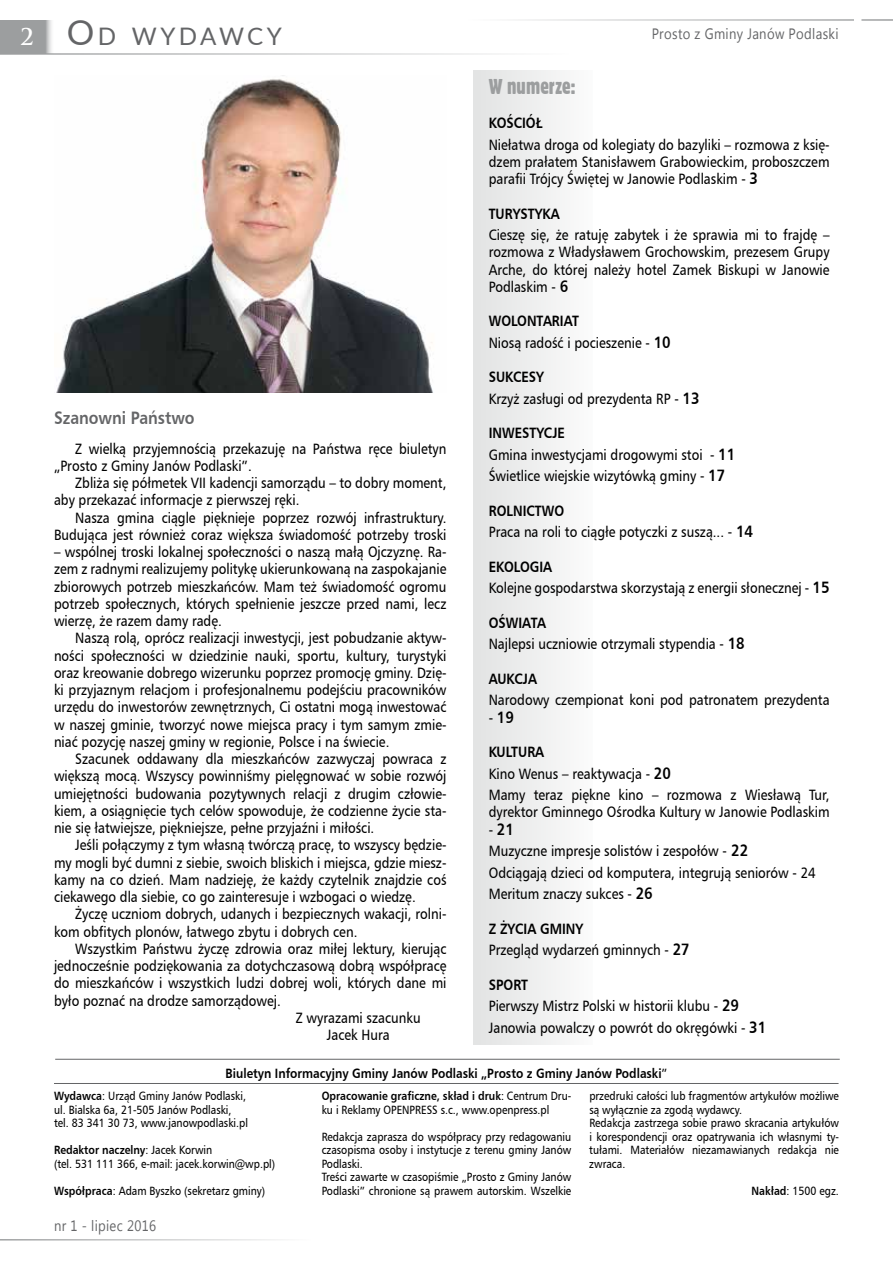
<style>
.page{position:relative;width:893px;height:1263px;background:#fff}
.page>*{position:absolute;margin:0;border:0;box-sizing:border-box;transform-origin:0 0}
.t1{font:24.15px "Lato";letter-spacing:.14em;color:#646567}
.t2{font:21px "Gothic 821 Condensed L2";color:#9c9e9f}
.t3{font:18px "Humanist 777 L2 Bold B";color:#646567;scale:.87 1}
.t4{font:16.5px "Humanist 777 L2 Bold B";color:#000;scale:.87 1}
.t5{font:15px/17.2px "Humanist 777 L2 Roman B";color:#000;scale:.87 1}
.t6{font:15px "Humanist 777 L2 Bold B";color:#000;scale:.87 1}
.t7{font:15px "Lao UI";letter-spacing:.025em;color:#646567;scale:.87 1}
.t8{font:13.5px "Humanist 777 L2 Bold B";color:#000;scale:.87 1}
.t9{font:12px/13.5px "Humanist 777 L2 Roman B";color:#000;scale:.87 1}
.t10{font:12px "Humanist 777 L2 Bold B";color:#000;scale:.87 1}
.s1{font-family:"Trajan Pro";font-weight:700;font-size:22.5px;color:#fff}
.s2{font-size:34.5px}
.s3{font-family:"Humanist 777 L2 Bold B";font-size:16.5px}
.s4{font-family:"Humanist 777 L2 Roman B";font-size:15px}
.s5{font-family:"Humanist 777 L2 Roman B"}
.s6{font-family:"Humanist 777 L2 Bold B"}
</style>
<div class="page">
<div style="left:0;top:20px;width:54px;height:34px;background:#9c9e9f"></div>
<hr style="left:0;top:53px;width:569px;height:2px;background:#9c9e9f">
<hr style="left:0;top:1239px;width:311px;height:1px;background:#9c9e9f">
<hr style="left:468px;top:19px;width:425px;height:2px;background:#9c9e9f">
<div style="left:474px;top:71px;width:119px;height:974px;background:#eeefef"></div>
<img style="left:56px;top:75px;width:377px;height:318px">
<hr style="left:55px;top:1059px;width:785px;height:1px;background:#646567">
<hr style="left:54px;top:1083px;width:784px;height:1px;background:#646567">
<h1 class="t1" style="left:20px;top:19px;width:263px"><span class="s1">2</span> <span class="s2">O</span>D WYDAWCY</h1>
<p class="t3" style="left:54px;top:406px;width:163px">Szanowni Państwo</p>
<p class="t5" style="left:54px;top:439px;width:453px;text-indent:21px">Z wielką przyjemnością przekazuję na Państwa ręce biuletyn „Prosto z Gminy Janów Podlaski”.</p>
<p class="t5" style="left:54px;top:474px;width:453px;text-indent:21px">Zbliża się półmetek VII kadencji samorządu – to dobry moment, aby przekazać informacje z pierwszej ręki.</p>
<p class="t5" style="left:54px;top:508px;width:453px;text-align:right">Nasza gmina ciągle pięknieje poprzez rozwój infrastruktury.<br>Budująca jest również coraz większa świadomość potrzeby troski</p>
<p class="t5" style="left:54px;top:543px;width:453px;text-align:justify">– wspólnej troski lokalnej społeczności o naszą małą Ojczyznę. Ra&shy;zem z radnymi realizujemy politykę ukierunkowaną na zaspokajanie zbiorowych potrzeb mieszkańców. Mam też świadomość ogromu potrzeb społecznych, których spełnienie jeszcze przed nami, lecz wierzę, że razem damy radę.</p>
<p class="t5" style="left:54px;top:629px;width:453px;text-align:justify;text-indent:21px">Naszą rolą, oprócz realizacji inwestycji, jest pobudzanie aktyw&shy;ności społeczności w dziedzinie nauki, sportu, kultury, turystyki oraz kreowanie dobrego wizerunku poprzez promocję gminy. Dzię&shy;ki przyjaznym relacjom i profesjonalnemu podejściu pracowników urzędu do inwestorów zewnętrznych, Ci ostatni mogą inwestować w naszej gminie, tworzyć nowe miejsca pracy i tym samym zmie&shy;niać pozycję naszej gminy w regionie, Polsce i na świecie.</p>
<p class="t5" style="left:54px;top:750px;width:453px;text-align:justify;text-indent:21px">Szacunek oddawany dla mieszkańców zazwyczaj powraca z większą mocą. Wszyscy powinniśmy pielęgnować w sobie rozwój umiejętności budowania pozytywnych relacji z drugim człowie&shy;kiem, a osiągnięcie tych celów spowoduje, że codzienne życie sta&shy;nie się łatwiejsze, piękniejsze, pełne przyjaźni i miłości.</p>
<p class="t5" style="left:54px;top:836px;width:453px;text-align:justify;text-indent:21px">Jeśli połączymy z tym własną twórczą pracę, to wszyscy będzie&shy;my mogli być dumni z siebie, swoich bliskich i miejsca, gdzie miesz&shy;kamy na co dzień. Mam nadzieję, że każdy czytelnik znajdzie coś ciekawego dla siebie, co go zainteresuje i wzbogaci o wiedzę.</p>
<p class="t5" style="left:54px;top:905px;width:453px;text-indent:21px">Życzę uczniom dobrych, udanych i bezpiecznych wakacji, rolni&shy;kom obfitych plonów, łatwego zbytu i dobrych cen.</p>
<p class="t5" style="left:75px;top:940px;width:428px">Wszystkim Państwu życzę zdrowia oraz miłej lektury, kierując</p>
<p class="t5" style="left:54px;top:957px;width:453px">jednocześnie podziękowania za dotychczasową dobrą współpracę</p>
<p class="t5" style="left:54px;top:974px;width:453px">do mieszkańców i wszystkich ludzi dobrej woli, których dane mi</p>
<p class="t5" style="left:54px;top:991px;width:262px">było poznać na drodze samorządowej.</p>
<p class="t5" style="left:296px;top:1009px;width:145px">Z wyrazami szacunku</p>
<p class="t5" style="left:327px;top:1026px;width:74px">Jacek Hura</p>
<p class="t7" style="left:652px;top:24px;width:216px">Prosto z Gminy Janów Podlaski</p>
<h2 class="t2" style="left:489px;top:73px;width:89px">W numerze:</h2>
<p class="t6" style="left:489px;top:113px;width:63px">KOŚCIÓŁ</p>
<p class="t5" style="left:489px;top:135px;width:393px;text-align:justify">Niełatwa droga od kolegiaty do bazyliki – rozmowa z księ&shy;dzem prałatem Stanisławem Grabowieckim, proboszczem parafii Trójcy Świętej w Janowie Podlaskim - <span class="s3">3</span></p>
<p class="t6" style="left:489px;top:204px;width:83px">TURYSTYKA</p>
<p class="t5" style="left:489px;top:226px;width:393px;text-align:justify">Cieszę się, że ratuję zabytek i że sprawia mi to frajdę – rozmowa z Władysławem Grochowskim, prezesem Grupy Arche, do której należy hotel Zamek Biskupi w Janowie Podlaskim - <span class="s3">6</span></p>
<p class="t6" style="left:489px;top:311px;width:105px">WOLONTARIAT</p>
<p class="t5" style="left:489px;top:334px;width:211px">Niosą radość i pocieszenie - <span class="s3">10</span></p>
<p class="t6" style="left:489px;top:367px;width:65px">SUKCESY</p>
<p class="t5" style="left:489px;top:390px;width:244px">Krzyż zasługi od prezydenta RP - <span class="s3">13</span></p>
<p class="t6" style="left:489px;top:423px;width:89px">INWESTYCJE</p>
<p class="t5" style="left:489px;top:443px;width:285px;line-height:21.5px">Gmina inwestycjami drogowymi stoi - <span class="s3">11<br></span>Świetlice wiejskie wizytówką gminy - <span class="s3">17</span></p>
<p class="t6" style="left:489px;top:501px;width:88px">ROLNICTWO</p>
<p class="t5" style="left:489px;top:523px;width:305px">Praca na roli to ciągłe potyczki z suszą... - <span class="s3">14</span></p>
<p class="t6" style="left:489px;top:557px;width:74px">EKOLOGIA</p>
<p class="t5" style="left:489px;top:579px;width:393px">Kolejne gospodarstwa skorzystają z energii słonecznej - <span class="s3">15</span></p>
<p class="t6" style="left:489px;top:613px;width:67px">OŚWIATA</p>
<p class="t5" style="left:489px;top:635px;width:296px">Najlepsi uczniowie otrzymali stypendia - <span class="s3">18</span></p>
<p class="t6" style="left:489px;top:669px;width:57px">AUKCJA</p>
<p class="t5" style="left:489px;top:691px;width:393px">Narodowy czempionat koni pod patronatem prezydenta</p>
<p class="t4" style="left:489px;top:706px;width:30px"><span class="s4">-</span> 19</p>
<p class="t6" style="left:489px;top:742px;width:65px">KULTURA</p>
<p class="t5" style="left:489px;top:762px;width:393px;line-height:21.5px">Kino Wenus – reaktywacja - <span class="s3">20<br></span>Mamy teraz piękne kino – rozmowa z Wiesławą Tur,</p>
<p class="t5" style="left:489px;top:803px;width:393px">dyrektor Gminnego Ośrodka Kultury w Janowie Podlaskim</p>
<p class="t4" style="left:489px;top:818px;width:30px"><span class="s4">-</span> 21</p>
<p class="t5" style="left:489px;top:840px;width:377px;line-height:21.5px">Muzyczne impresje solistów i zespołów - <span class="s3">22<br></span>Odciągają dzieci od komputera, integrują seniorów - 24<br>Meritum znaczy sukces - <span class="s3">26</span></p>
<p class="t6" style="left:489px;top:919px;width:110px">Z ŻYCIA GMINY</p>
<p class="t5" style="left:489px;top:941px;width:233px">Przegląd wydarzeń gminnych - <span class="s3">27</span></p>
<p class="t6" style="left:489px;top:975px;width:47px">SPORT</p>
<p class="t5" style="left:489px;top:995px;width:320px;line-height:21.5px">Pierwszy Mistrz Polski w historii klubu - <span class="s3">29<br></span>Janowia powalczy o powrót do okręgówki - <span class="s3">31</span></p>
<p class="t8" style="left:226px;top:1064px;width:509px">Biuletyn Informacyjny Gminy Janów Podlaski „Prosto z Gminy Janów Podlaski<span class="s5">”</span></p>
<p class="t9" style="left:54px;top:1089px;width:225px"><span class="s6">Wydawca</span>: Urząd Gminy Janów Podlaski, ul. Bialska 6a, 21-505 Janów Podlaski, tel. 83 341 30 73, www.janowpodlaski.pl</p>
<p class="t10" style="left:54px;top:1142px;width:183px">Redaktor naczelny<span class="s5">: Jacek Korwin</span></p>
<p class="t9" style="left:54px;top:1156px;width:256px">(tel. 531 111 366, e-mail: jacek.korwin@wp.pl)</p>
<p class="t9" style="left:54px;top:1183px;width:244px"><span class="s6">Współpraca</span>: Adam Byszko (sekretarz gminy)</p>
<p class="t7" style="left:54px;top:1216px;width:119px">nr 1 - lipiec 2016</p>
<p class="t10" style="left:322px;top:1088px;width:288px">Opracowanie graficzne, skład i druk<span class="s5">: Centrum Dru-</span></p>
<p class="t9" style="left:322px;top:1102px;width:263px">ku i Reklamy OPENPRESS s.c., www.openpress.pl</p>
<p class="t9" style="left:322px;top:1129px;width:288px">Redakcja zaprasza do współpracy przy redagowaniu czasopisma osoby i instytucje z terenu gminy Janów Podlaski.<br>Treści zawarte w czasopiśmie „Prosto z Gminy Janów Podlaski” chronione są prawem autorskim. Wszelkie</p>
<p class="t9" style="left:589px;top:1089px;width:288px">przedruki całości lub fragmentów artykułów możliwe są wyłącznie za zgodą wydawcy.<br>Redakcja zastrzega sobie prawo skracania artykułów i korespondencji oraz opatrywania ich własnymi ty&shy;tułami. Materiałów niezamawianych redakcja nie zwraca.</p>
<p class="t9" style="left:752px;top:1183px;width:102px"><span class="s6">Nakład</span>: 1500 egz.</p>
</div>
